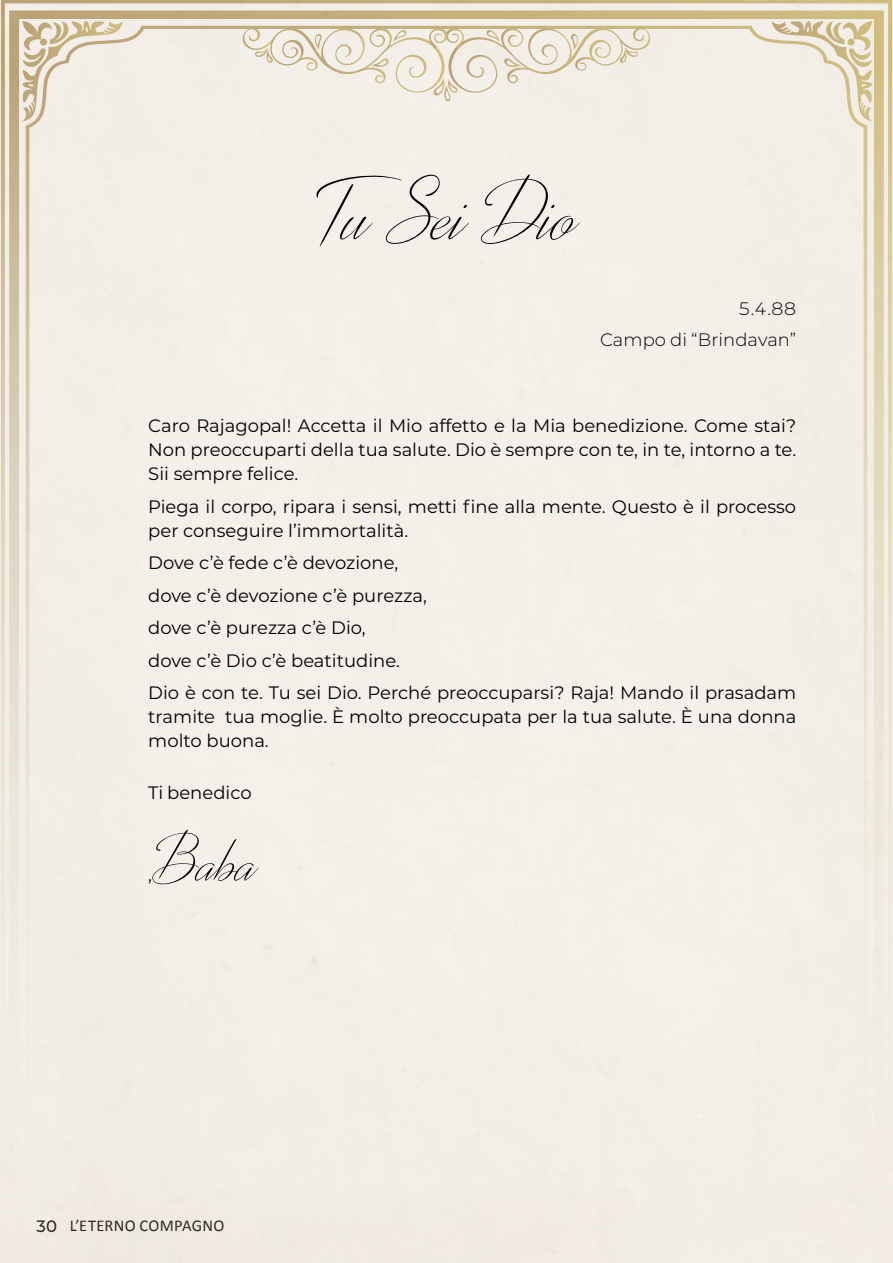
<style>
.page{position:relative;width:893px;height:1263px;background:#fff}
.page>*{position:absolute;margin:0;border:0;box-sizing:border-box;transform-origin:0 0}
.t1{font:97.5px "Distant Stroke";color:#000}
.t2{font:75px "Distant Stroke";color:#000}
.t3{font:18px/24px "Montserrat";color:#000}
.t4{font:300 18px/31.5px "Montserrat";letter-spacing:.005em;color:#000;text-align:right}
.t5{font:16.5px "Calibri";letter-spacing:.015em;color:#000}
.s1{font-family:"Montserrat";font-weight:500}
</style>
<div class="page">
<div style="left:0;top:0;width:892px;height:1263px;background:#f3efe8"></div>
<h1 class="t1" style="left:318px;top:164px;width:258px">Tu Sei Dio</h1>
<p class="t4" style="left:600px;top:292px;width:198px">5.4.88<br>Campo di “Brindavan”</p>
<p class="t3" style="left:148px;top:413px;width:650px;text-align:justify">Caro Rajagopal! Accetta il Mio affetto e la Mia benedizione. Come stai?<br>Non preoccuparti della tua salute. Dio è sempre con te, in te, intorno a te.<br>Sii sempre felice.</p>
<p class="t3" style="left:148px;top:494px;width:649px">Piega il corpo, ripara i sensi, metti fine alla mente. Questo è il processo per conseguire l’immortalità.</p>
<p class="t3" style="left:148px;top:546px;width:650px;line-height:32.5px">Dove c’è fede c’è devozione,<br>dove c’è devozione c’è purezza,<br>dove c’è purezza c’è Dio,<br>dove c’è Dio c’è beatitudine.<br>Dio è con te. Tu sei Dio. Perché preoccuparsi? Raja! Mando il prasadam</p>
<p class="t3" style="left:148px;top:704px;width:649px">tramite tua moglie. È molto preoccupata per la tua salute. È una donna molto buona.</p>
<p class="t3" style="left:148px;top:780px;width:105px">Ti benedico</p>
<h2 class="t2" style="left:152px;top:823px;width:105px">Baba</h2>
<p class="t3" style="left:148px;top:861px;width:5px">,</p>
<p class="t5" style="left:37px;top:1215px;width:189px"><span class="s1">30</span> L’ETERNO COMPAGNO</p>
</div>
